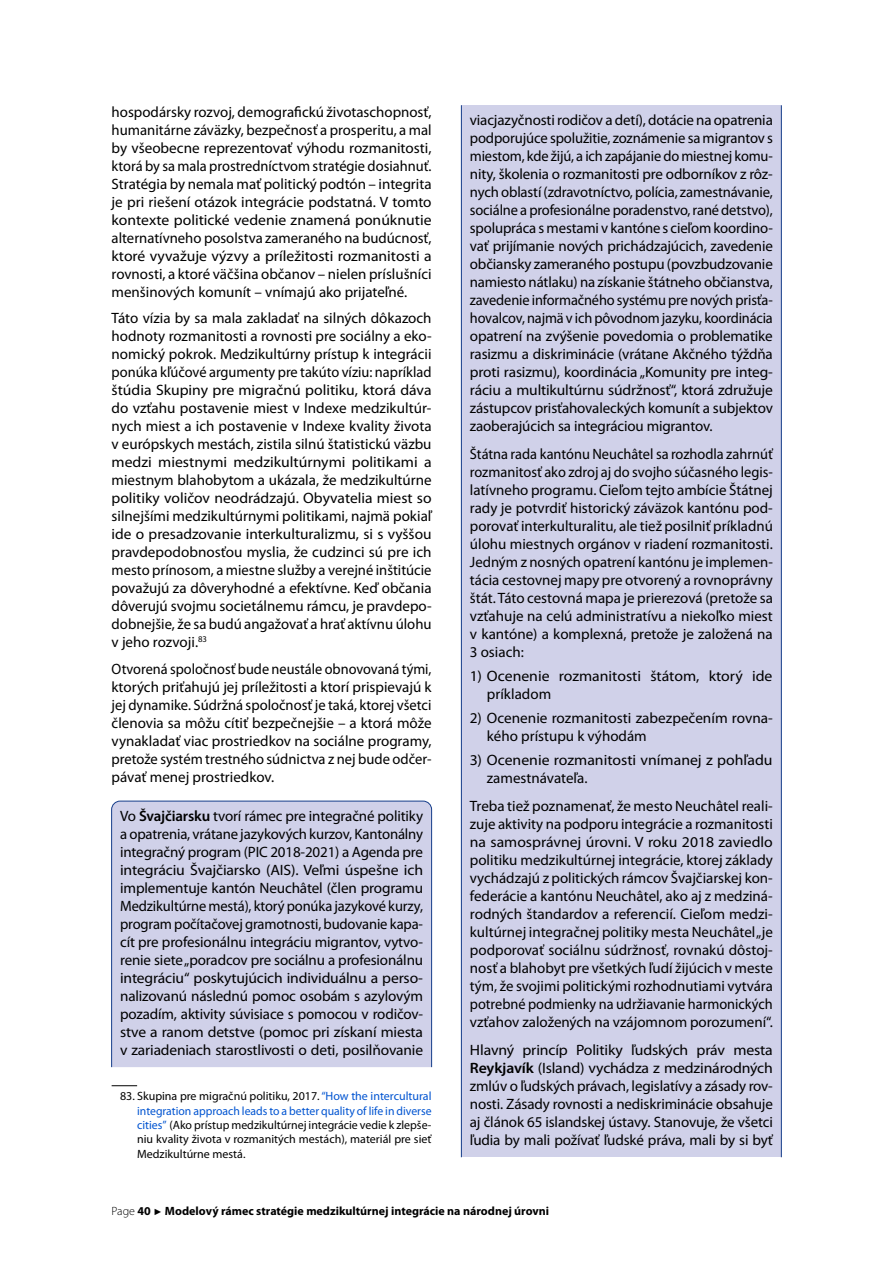
<style>
.page{position:relative;width:893px;height:1263px;background:#fff}
.page>*{position:absolute;margin:0;border:0;box-sizing:border-box;transform-origin:0 0}
.t1{font:15px/18px "Myriad Pro";color:#000;text-align:justify}
.t2{font:15px/18px "Myriad Pro";color:#000;text-align:justify;scale:.96 1}
.t3{font:15px/18px "Myriad Pro";color:#000;scale:1.05 1}
.t4{font:15px/18px "Myriad Pro";color:#000;text-align:justify;scale:.95 1}
.t5{font:12px/14.4px "Myriad Pro";color:#000;text-align:justify}
.t6{font:700 12px "Myriad Pro";color:#000}
.s1{font-weight:600}
.s2{color:#0054d1}
.s3{font-weight:300}
.s4{font-family:"Arial";font-weight:400;font-size:9px}
</style>
<div class="page">
<div style="left:111px;top:800px;width:321px;height:268px;background:#d0d1e9"></div>
<svg style="left:112px;top:1085px;width:25px;height:1px"></svg>
<div style="left:461px;top:105px;width:320px;height:1052px;background:#d0d1e9"></div>
<hr style="left:461px;top:105px;width:1px;height:1052px;background:#153d8a">
<hr style="left:781px;top:105px;width:1px;height:1052px;background:#153d8a">
<p class="t1" style="left:112px;top:102px;width:321px">hospodársky rozvoj, demografickú životaschopnosť, humanitárne záväzky, bezpečnosť a prosperitu, a mal by všeobecne reprezentovať výhodu rozmanitosti, ktorá by sa mala prostredníctvom stratégie dosiahnuť.<br>Stratégia by nemala mať politický podtón – integrita je pri riešení otázok integrácie podstatná. V tomto kontexte politické vedenie znamená ponúknutie alternatívneho posolstva zameraného na budúcnosť, ktoré vyvažuje výzvy a príležitosti rozmanitosti a rovnosti, a ktoré väčšina občanov – nielen príslušníci menšinových komunít – vnímajú ako prijateľné.</p>
<p class="t1" style="left:112px;top:309px;width:321px">Táto vízia by sa mala zakladať na silných dôkazoch hodnoty rozmanitosti a rovnosti pre sociálny a eko&shy;nomický pokrok. Medzikultúrny prístup k integrácii ponúka kľúčové argumenty pre takúto víziu: napríklad štúdia Skupiny pre migračnú politiku, ktorá dáva do vzťahu postavenie miest v Indexe medzikultúr&shy;nych miest a ich postavenie v Indexe kvality života v európskych mestách, zistila silnú štatistickú väzbu medzi miestnymi medzikultúrnymi politikami a miestnym blahobytom a ukázala, že medzikultúrne politiky voličov neodrádzajú. Obyvatelia miest so silnejšími medzikultúrnymi politikami, najmä pokiaľ ide o presadzovanie interkulturalizmu, si s vyššou pravdepodobnosťou myslia, že cudzinci sú pre ich mesto prínosom, a miestne služby a verejné inštitúcie považujú za dôveryhodné a efektívne. Keď občania dôverujú svojmu societálnemu rámcu, je pravdepo&shy;dobnejšie, že sa budú angažovať a hrať aktívnu úlohu v jeho rozvoji.<sup>83</sup></p>
<p class="t4" style="left:112px;top:659px;width:338px">Otvorená spoločnosť bude neustále obnovovaná tými, ktorých priťahujú jej príležitosti a ktorí prispievajú k jej dynamike. Súdržná spoločnosť je taká, ktorej všetci členovia sa môžu cítiť bezpečnejšie – a ktorá môže vynakladať viac prostriedkov na sociálne programy, pretože systém trestného súdnictva z nej bude odčer&shy;pávať menej prostriedkov.</p>
<p class="t1" style="left:120px;top:806px;width:304px">Vo <span class="s1">Švajčiarsku</span> tvorí rámec pre integračné politiky a opatrenia, vrátane jazykových kurzov, Kantonálny integračný program (PIC 2018-2021) a Agenda pre integráciu Švajčiarsko (AIS). Veľmi úspešne ich implementuje kantón Neuchâtel (člen programu Medzikultúrne mestá), ktorý ponúka jazykové kurzy, program počítačovej gramotnosti, budovanie kapa&shy;cít pre profesionálnu integráciu migrantov, vytvo&shy;renie siete „poradcov pre sociálnu a profesionálnu integráciu“ poskytujúcich individuálnu a perso&shy;nalizovanú následnú pomoc osobám s azylovým pozadím, aktivity súvisiace s pomocou v rodičov&shy;stve a ranom detstve (pomoc pri získaní miesta v zariadeniach starostlivosti o deti, posilňovanie</p>
<p class="t5" style="left:137px;top:1089px;width:296px;text-indent:-17px">83. Skupina pre migračnú politiku, 2017. <span class="s2">“How the intercultural integration approach leads to a better quality of life in diverse cities”</span> (Ako prístup medzikultúrnej integrácie vedie k zlepše&shy;niu kvality života v rozmanitých mestách), materiál pre sieť Medzikultúrne mestá.</p>
<p class="t1" style="left:470px;top:111px;width:304px">viacjazyčnosti rodičov a detí), dotácie na opatrenia podporujúce spolužitie, zoznámenie sa migrantov s miestom, kde žijú, a ich zapájanie do miestnej komu&shy;nity, školenia o rozmanitosti pre odborníkov z rôz&shy;nych oblastí (zdravotníctvo, polícia, zamestnávanie, sociálne a profesionálne poradenstvo, rané detstvo), spolupráca s mestami v kantóne s cieľom koordino&shy;vať prijímanie nových prichádzajúcich, zavedenie občiansky zameraného postupu (povzbudzovanie namiesto nátlaku) na získanie štátneho občianstva, zavedenie informačného systému pre nových prisťa&shy;hovalcov, najmä v ich pôvodnom jazyku, koordinácia opatrení na zvýšenie povedomia o problematike rasizmu a diskriminácie (vrátane Akčného týždňa proti rasizmu), koordinácia „Komunity pre integ&shy;ráciu a multikultúrnu súdržnosť“, ktorá združuje zástupcov prisťahovaleckých komunít a subjektov zaoberajúcich sa integráciou migrantov.</p>
<p class="t2" style="left:470px;top:445px;width:317px">Štátna rada kantónu Neuchâtel sa rozhodla zahrnúť rozmanitosť ako zdroj aj do svojho súčasného legis&shy;latívneho programu. Cieľom tejto ambície Štátnej rady je potvrdiť historický záväzok kantónu pod&shy;porovať interkulturalitu, ale tiež posilniť príkladnú úlohu miestnych orgánov v riadení rozmanitosti.<br>Jedným z nosných opatrení kantónu je implemen&shy;tácia cestovnej mapy pre otvorený a rovnoprávny štát. Táto cestovná mapa je prierezová (pretože sa vzťahuje na celú administratívu a niekoľko miest v kantóne) a komplexná, pretože je založená na 3 osiach:</p>
<p class="t3" style="left:487px;top:667px;width:273px;text-indent:-17px">1) Ocenenie rozmanitosti štátom, ktorý ide príkladom</p>
<p class="t1" style="left:487px;top:709px;width:287px;text-indent:-17px">2) Ocenenie rozmanitosti zabezpečením rovna&shy;kého prístupu k výhodám</p>
<p class="t3" style="left:487px;top:750px;width:274px;text-indent:-17px">3) Ocenenie rozmanitosti vnímanej z pohľadu zamestnávateľa.</p>
<p class="t1" style="left:470px;top:796px;width:304px">Treba tiež poznamenať, že mesto Neuchâtel reali&shy;zuje aktivity na podporu integrácie a rozmanitosti na samosprávnej úrovni. V roku 2018 zaviedlo politiku medzikultúrnej integrácie, ktorej základy vychádzajú z politických rámcov Švajčiarskej kon&shy;federácie a kantónu Neuchâtel, ako aj z medziná&shy;rodných štandardov a referencií. Cieľom medzi&shy;kultúrnej integračnej politiky mesta Neuchâtel „je podporovať sociálnu súdržnosť, rovnakú dôstoj&shy;nosť a blahobyt pre všetkých ľudí žijúcich v meste tým, že svojimi politickými rozhodnutiami vytvára potrebné podmienky na udržiavanie harmonických vzťahov založených na vzájomnom porozumení“.</p>
<p class="t3" style="left:470px;top:1041px;width:290px;text-align:justify">Hlavný princíp Politiky ľudských práv mesta <span class="s1">Reykjavík</span> (Island) vychádza z medzinárodných zmlúv o ľudských právach, legislatívy a zásady rov&shy;nosti. Zásady rovnosti a nediskriminácie obsahuje aj článok 65 islandskej ústavy. Stanovuje, že všetci ľudia by mali požívať ľudské práva, mali by si byť</p>
<p class="t6" style="left:112px;top:1203px;width:439px"><span class="s3">Page</span> 40 <span class="s4">►</span> Modelový rámec stratégie medzikultúrnej integrácie na národnej úrovni</p>
</div>
